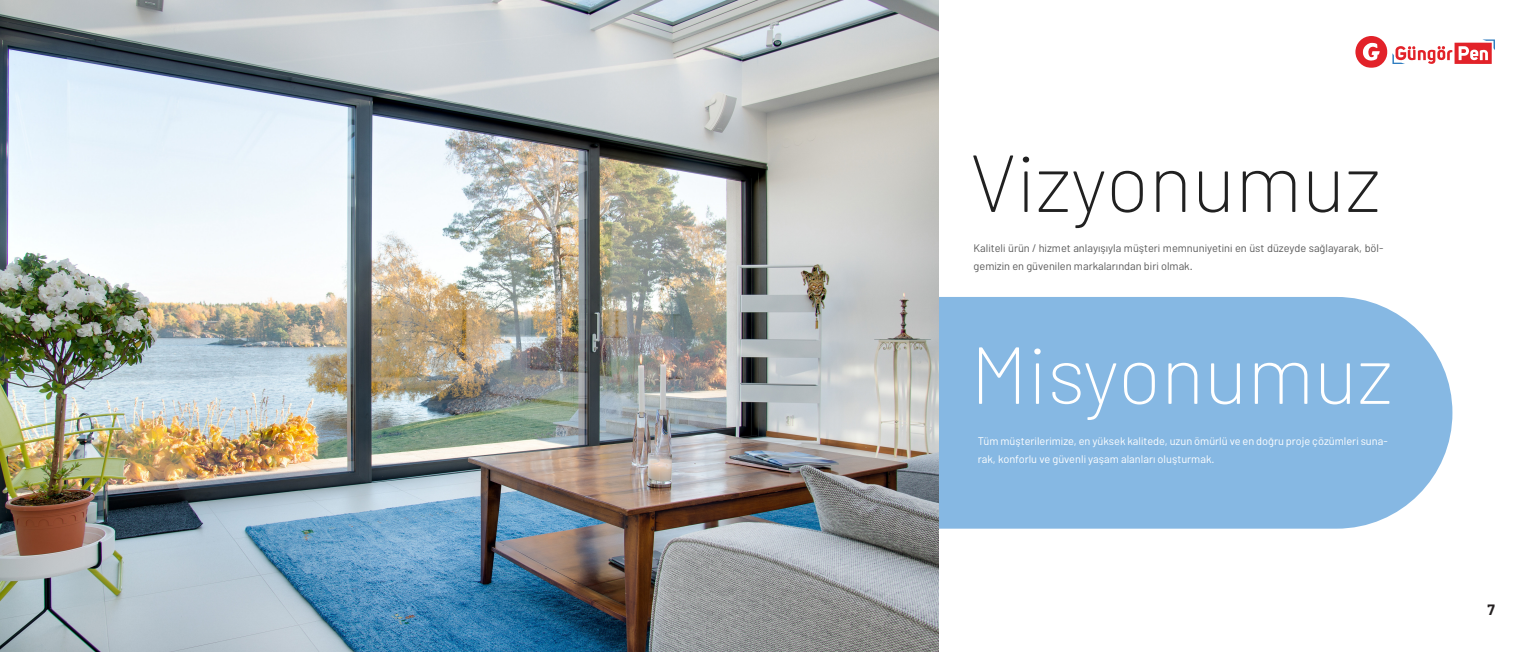
<style>
.page{position:relative;width:1531px;height:652px;background:#fff}
.page>*{position:absolute;margin:0;border:0;box-sizing:border-box;transform-origin:0 0}
.t1{font:200 80.7px "Barlow";color:#212121}
.t2{font:200 80.7px "Barlow";color:#fff}
.t3{font:700 15px "Barlow";color:#231f20}
.t4{font:11px/18px "Barlow";color:#fff}
.t5{font:11px/18px "Barlow";color:#595959}
</style>
<div class="page">
<div style="left:549px;top:297px;width:903px;height:232px;background:#86b8e3;border-radius:116px"></div>
<img style="left:0;top:0;width:938px;height:652px">
<img style="left:1454px;top:43px;width:38px;height:21px">
<img style="left:1427px;top:50px;width:8px;height:14px">
<svg style="left:1437px;top:46px;width:15px;height:14px"></svg>
<svg style="left:1461px;top:49px;width:5px;height:4px"></svg>
<img style="left:1355px;top:36px;width:32px;height:32px">
<svg style="left:1482px;top:39px;width:13px;height:11px"></svg>
<svg style="left:1392px;top:46px;width:34px;height:18px"></svg>
<p class="t1" style="left:970px;top:133px;width:412px">Vizyonumuz</p>
<p class="t5" style="left:973px;top:239px;width:411px">Kaliteli ürün / hizmet anlayışıyla müşteri memnuniyetini en üst düzeyde sağlayarak, böl&shy;gemizin en güvenilen markalarından biri olmak.</p>
<p class="t2" style="left:970px;top:325px;width:424px">Misyonumuz</p>
<p class="t4" style="left:978px;top:432px;width:411px">Tüm müşterilerimize, en yüksek kalitede, uzun ömürlü ve en doğru proje çözümleri suna&shy;rak, konforlu ve güvenli yaşam alanları oluşturmak.</p>
<h2 class="t3" style="left:1487px;top:600px;width:9px">7</h2>
</div>
